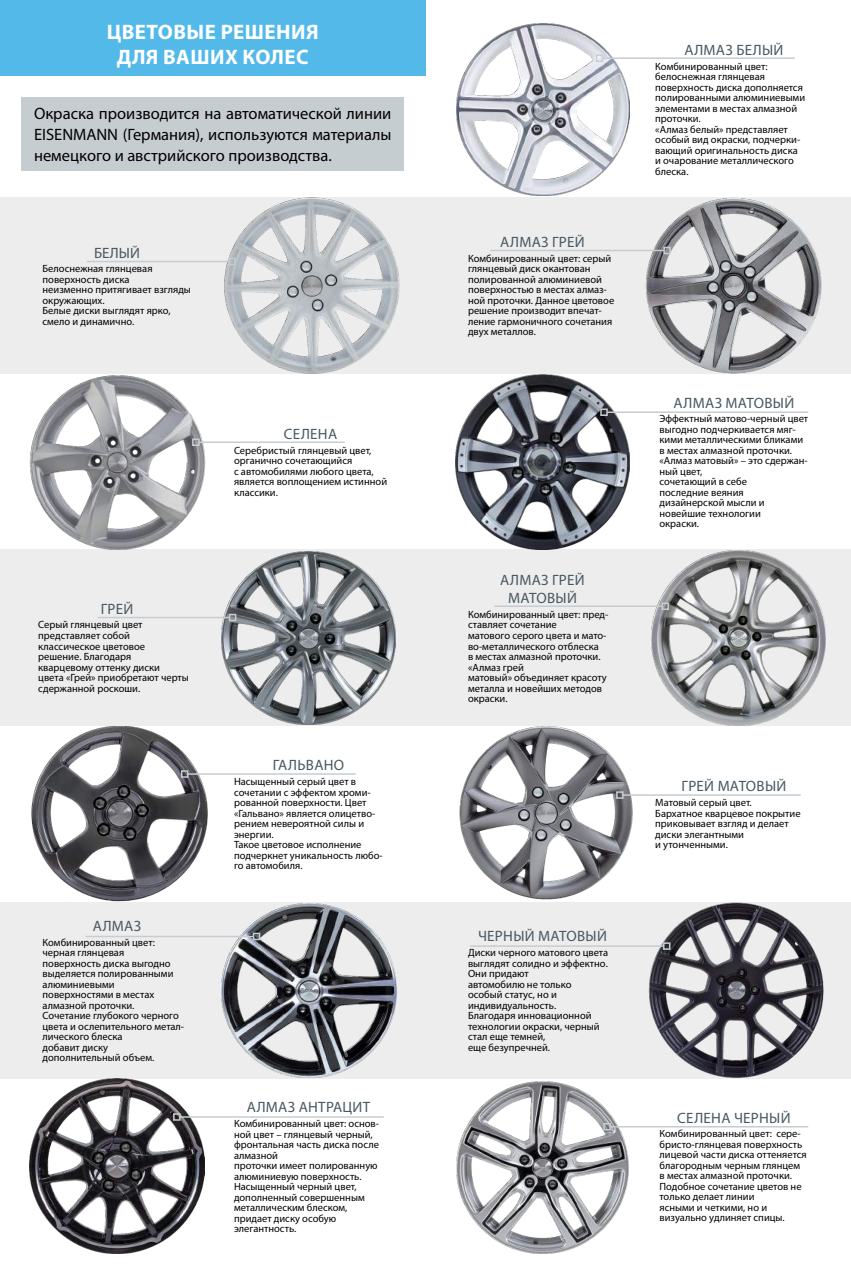
<style>
.page{position:relative;width:851px;height:1276px;background:#fff}
.page>*{position:absolute;margin:0;border:0;box-sizing:border-box;transform-origin:0 0}
.t1{font:700 21px "Myriad Pro";letter-spacing:.02em;color:#fff}
.t2{font:16.5px/21px "Myriad Pro";color:#000;text-align:justify}
.t3{font:15px "Myriad Pro";letter-spacing:.045em;color:#485861}
.t4{font:15px/18px "Myriad Pro";letter-spacing:.065em;color:#485861;text-align:center}
.t5{font:15px "Myriad Pro";letter-spacing:.02em;color:#485861}
.t6{font:10.5px/10.5px "Myriad Pro";color:#000}
</style>
<div class="page">
<div style="left:0;top:902px;width:850px;height:176px;background:#ededee"></div>
<div style="left:0;top:550px;width:850px;height:176px;background:#ededee"></div>
<div style="left:0;top:197px;width:850px;height:177px;background:#ededee"></div>
<img style="left:648px;top:902px;width:175px;height:176px">
<img style="left:638px;top:197px;width:184px;height:177px">
<img style="left:456px;top:23px;width:173px;height:172px">
<img style="left:455px;top:375px;width:174px;height:174px">
<img style="left:651px;top:551px;width:174px;height:174px">
<img style="left:457px;top:1081px;width:171px;height:172px">
<hr style="left:602px;top:57px;width:192px;height:2px;background:#c6cdd1">
<div style="left:595px;top:54px;width:8px;height:8px;border:2px solid #c6cdd1"></div>
<hr style="left:607px;top:411px;width:201px;height:2px;background:#c6cdd1">
<div style="left:600px;top:408px;width:7px;height:8px;border:2px solid #c6cdd1"></div>
<img style="left:459px;top:726px;width:174px;height:174px">
<hr style="left:622px;top:794px;width:178px;height:2px;background:#c6cdd1">
<div style="left:616px;top:791px;width:7px;height:8px;border:2px solid #c6cdd1"></div>
<hr style="left:610px;top:1126px;width:198px;height:1px;background:#c6cdd1">
<div style="left:603px;top:1123px;width:7px;height:7px;border:2px solid #c6cdd1"></div>
<hr style="left:490px;top:250px;width:174px;height:1px;background:#c6cdd1">
<div style="left:663px;top:247px;width:7px;height:7px;border:2px solid #c6cdd1"></div>
<hr style="left:494px;top:605px;width:168px;height:2px;background:#c6cdd1">
<div style="left:661px;top:602px;width:8px;height:8px;border:2px solid #c6cdd1"></div>
<hr style="left:470px;top:945px;width:193px;height:2px;background:#c6cdd1">
<div style="left:663px;top:942px;width:7px;height:8px;border:2px solid #c6cdd1"></div>
<img style="left:31px;top:726px;width:177px;height:176px">
<img style="left:27px;top:375px;width:181px;height:175px">
<div style="left:21px;top:97px;width:383px;height:74px;background:#c6cdd1"></div>
<div style="left:0;top:0;width:425px;height:76px;background:#52b9e9"></div>
<img style="left:213px;top:197px;width:187px;height:177px">
<img style="left:221px;top:551px;width:174px;height:174px">
<img style="left:221px;top:903px;width:175px;height:174px">
<img style="left:30px;top:1078px;width:174px;height:175px">
<hr style="left:87px;top:261px;width:142px;height:1px;background:#c6cdd1">
<div style="left:228px;top:258px;width:7px;height:7px;border:2px solid #c6cdd1"></div>
<hr style="left:98px;top:617px;width:131px;height:1px;background:#c6cdd1">
<div style="left:229px;top:614px;width:7px;height:7px;border:2px solid #c6cdd1"></div>
<hr style="left:86px;top:935px;width:167px;height:2px;background:#c6cdd1">
<div style="left:253px;top:932px;width:7px;height:8px;border:2px solid #c6cdd1"></div>
<hr style="left:199px;top:441px;width:145px;height:2px;background:#c6cdd1">
<div style="left:192px;top:438px;width:7px;height:8px;border:2px solid #c6cdd1"></div>
<hr style="left:188px;top:773px;width:167px;height:2px;background:#c6cdd1">
<div style="left:181px;top:770px;width:7px;height:8px;border:2px solid #c6cdd1"></div>
<hr style="left:180px;top:1116px;width:204px;height:1px;background:#c6cdd1">
<div style="left:173px;top:1113px;width:7px;height:7px;border:2px solid #c6cdd1"></div>
<h1 class="t1" style="left:107px;top:18px;width:30px">ЦВЕТОВЫЕ</h1>
<h1 class="t1" style="left:221px;top:18px;width:58px">РЕШЕНИ</h1>
<h1 class="t1" style="left:306px;top:18px;width:14px">Я</h1>
<h1 class="t1" style="left:117px;top:43px;width:140px">ДЛЯ ВАШИХ КОЛЕС</h1>
<h2 class="t2" style="left:34px;top:103px;width:359px">Окраска производится на автоматической линии EISENMANN (Германия), используются материалы немецкого и австрийского производства.</h2>
<h3 class="t3" style="left:94px;top:243px;width:10px">БЕЛЫЙ</h3>
<p class="t6" style="left:43px;top:263px;width:150px">Белоснежная глянцевая поверхность диска<br>неизменно притягивает взгляды окружающих.<br>Белые диски выглядят ярко, смело и динамично.</p>
<h3 class="t3" style="left:101px;top:599px;width:34px">Грей</h3>
<p class="t6" style="left:38px;top:619px;width:152px">Серый глянцевый цвет представляет собой классическое цветовое решение. Благодаря кварцевому оттенку диски<br>цвета «Грей» приобретают черты сдержанной роскоши.</p>
<h3 class="t3" style="left:93px;top:916px;width:50px">Алмаз</h3>
<p class="t6" style="left:43px;top:936px;width:143px">Комбинированный цвет: черная глянцевая поверхность диска выгодно выделяется полированными алюминиевыми поверхностями в местах алмазной проточки.<br>Сочетание глубокого черного цвета и ослепительного метал&shy;лического блеска<br>добавит диску дополнительный объем.</p>
<h3 class="t3" style="left:284px;top:425px;width:53px">Селена</h3>
<p class="t6" style="left:234px;top:445px;width:155px">Серебристый глянцевый цвет, органично сочетающийся<br>с автомобилями любого цвета, является воплощением истинной классики.</p>
<h3 class="t3" style="left:273px;top:756px;width:73px">Гальвано</h3>
<p class="t6" style="left:234px;top:776px;width:150px">Насыщенный серый цвет в сочетании с эффектом хроми&shy;рованной поверхности. Цвет «Гальвано» является олицетво&shy;рением невероятной силы и энергии.<br>Такое цветовое исполнение подчеркнет уникальность любо&shy;го автомобиля.</p>
<h3 class="t3" style="left:247px;top:1098px;width:124px">алмаз Антрац ит</h3>
<p class="t6" style="left:234px;top:1118px;width:146px">Комбинированный цвет: основ&shy;ной цвет – глянцевый черный, фронтальная часть диска после алмазной<br>проточки имеет полированную алюминиевую поверхность.<br>Насыщенный черный цвет, дополненный совершенным металлическим блеском, придает диску особую элегантность.</p>
<h3 class="t3" style="left:500px;top:233px;width:86px">Алмаз грей</h3>
<p class="t6" style="left:468px;top:253px;width:148px">Комбинированный цвет: серый глянцевый диск окантован полированной алюминиевой поверхностью в местах алмаз&shy;ной проточки. Данное цветовое решение производит впечат&shy;ление гармоничного сочетания двух металлов.</p>
<h3 class="t4" style="left:500px;top:571px;width:86px">Алмаз грей матовый</h3>
<p class="t6" style="left:468px;top:609px;width:142px">Комбинированный цвет: пред&shy;ставляет сочетание<br>матового серого цвета и мато&shy;во-металлического отблеска<br>в местах алмазной проточки. «Алмаз грей<br>матовый» объединяет красоту металла и новейших методов окраски.</p>
<h3 class="t3" style="left:478px;top:927px;width:130px">Черный матовый</h3>
<p class="t6" style="left:468px;top:947px;width:142px">Диски черного матового цвета выглядят солидно и эффектно.<br>Они придают<br>автомобилю не только особый статус, но и индивидуальность.<br>Благодаря инновационной технологии окраски, черный стал еще темней,<br>еще безупречней.</p>
<h3 class="t3" style="left:684px;top:41px;width:101px">Алмаз белый</h3>
<p class="t6" style="left:655px;top:61px;width:151px">Комбинированный цвет: белоснежная глянцевая поверхность диска дополняется полированными алюминиевыми элементами в местах алмазной проточки.<br>«Алмаз белый» представляет особый вид окраски, подчерки&shy;вающий оригинальность диска и очарование металлического блеска.</p>
<h3 class="t3" style="left:673px;top:393px;width:122px">Алмаз матовый</h3>
<p class="t6" style="left:659px;top:413px;width:150px">Эффектный матово-черный цвет выгодно подчеркивается мяг&shy;кими металлическими бликами в местах алмазной проточки. «Алмаз матовый» – это сдержан&shy;ный цвет,<br>сочетающий в себе<br>последние веяния дизайнерской мысли и новейшие технологии<br>окраски.</p>
<h3 class="t3" style="left:681px;top:777px;width:106px">Грей матовый</h3>
<p class="t6" style="left:655px;top:797px;width:147px">Матовый серый цвет.<br>Бархатное кварцевое покрытие приковывает взгляд и делает диски элегантными<br>и утонченными.</p>
<h3 class="t5" style="left:677px;top:1108px;width:115px">Селена черный</h3>
<p class="t6" style="left:659px;top:1128px;width:149px">Комбинированный цвет: сере&shy;бристо-глянцевая поверхность лицевой части диска оттеняется благородным черным глянцем в местах алмазной проточки.<br>Подобное сочетание цветов не только делает линии<br>ясными и четкими, но и визуально удлиняет спицы.</p>
</div>
